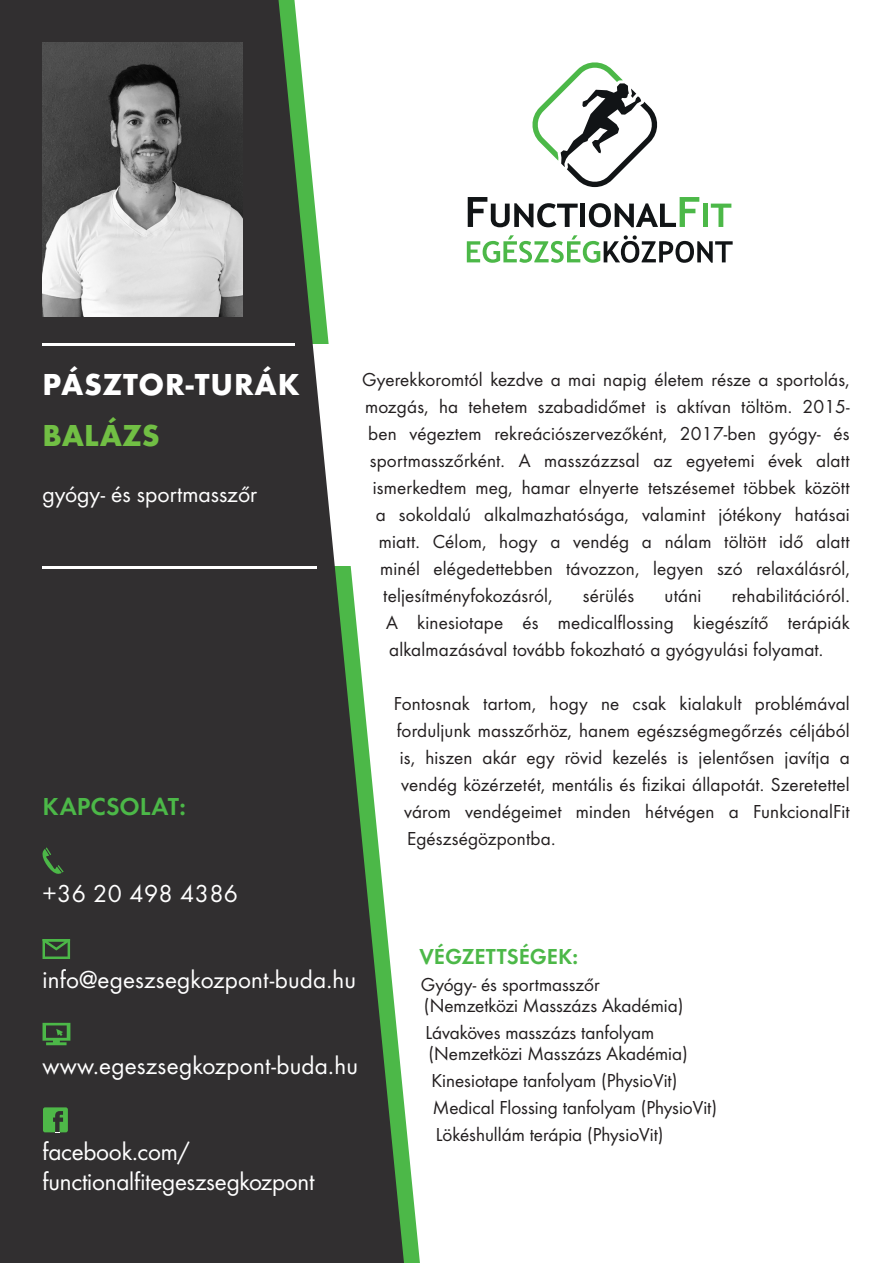
<style>
.page{position:relative;width:893px;height:1263px;background:#fff}
.page>*{position:absolute;margin:0;border:0;box-sizing:border-box;transform-origin:0 0}
.t1{font:700 31.5px/51px "Futura";letter-spacing:.025em;color:#fff}
.t2{font:25.5px/30px "Futura Boo";letter-spacing:.005em;color:#fff}
.t3{font:25.5px "Futura Dem";color:#4cb848}
.t4{font:24px "Futura Boo";color:#fff}
.t5{font:22.5px "Futura Dem";color:#4cb848}
.t6{font:19.5px/21px "Futura Boo";letter-spacing:.01em;color:#231f20}
.s1{color:#71bf44}
</style>
<div class="page">
<svg style="left:0;top:0;width:404px;height:1263px;background:#4e504d"></svg>
<hr style="left:43px;top:343px;width:252px;height:3px;background:#fff">
<svg style="left:532px;top:62px;width:126px;height:125px"></svg>
<svg style="left:468px;top:197px;width:110px;height:30px"></svg>
<div style="left:580px;top:204px;width:5px;height:23px;background:#111416"></div>
<svg style="left:589px;top:197px;width:110px;height:30px"></svg>
<div style="left:703px;top:204px;width:5px;height:23px;background:#4cb848"></div>
<svg style="left:711px;top:204px;width:20px;height:23px"></svg>
<svg style="left:467px;top:235px;width:266px;height:28px"></svg>
<img style="left:43px;top:43px;width:200px;height:273px">
<svg style="left:41px;top:847px;width:23px;height:27px"></svg>
<svg style="left:43px;top:939px;width:27px;height:20px"></svg>
<svg style="left:43px;top:1023px;width:27px;height:22px"></svg>
<svg style="left:43px;top:1107px;width:25px;height:26px"></svg>
<hr style="left:43px;top:566px;width:274px;height:3px;background:#fff">
<p class="t1" style="left:43px;top:357px;width:259px">PÁSZTOR-TURÁK<br><span class="s1">BALÁZS</span></p>
<p class="t4" style="left:43px;top:477px;width:216px">gyógy- és sportmasszőr</p>
<p class="t3" style="left:43px;top:789px;width:145px">KAPCSOLAT:</p>
<p class="t2" style="left:43px;top:877px;width:197px">+36 20 498 4386</p>
<p class="t6" style="left:362px;top:368px;width:489px">Gyerekkoromtól kezdve a mai napig életem része a sportolás,</p>
<p class="t6" style="left:365px;top:395px;width:486px">mozgás, ha tehetem szabadidőmet is aktívan töltöm. 2015-</p>
<p class="t6" style="left:368px;top:422px;width:483px">ben végeztem rekreációszervezőként, 2017-ben gyógy- és</p>
<p class="t6" style="left:370px;top:449px;width:482px">sportmasszőrként. A masszázzsal az egyetemi évek alatt</p>
<p class="t6" style="left:373px;top:476px;width:479px">ismerkedtem meg, hamar elnyerte tetszésemet többek között</p>
<p class="t6" style="left:376px;top:503px;width:476px">a sokoldalú alkalmazhatósága, valamint jótékony hatásai</p>
<p class="t6" style="left:379px;top:530px;width:473px">miatt. Célom, hogy a vendég a nálam töltött idő alatt</p>
<p class="t6" style="left:380px;top:557px;width:471px">minél elégedettebben távozzon, legyen szó relaxálásról,</p>
<p class="t6" style="left:383px;top:584px;width:171px">teljesítményfokozásról,</p>
<p class="t6" style="left:583px;top:584px;width:53px">sérülés</p>
<p class="t6" style="left:665px;top:584px;width:38px">utáni</p>
<p class="t6" style="left:386px;top:581px;width:465px;line-height:27px;text-align:justify;text-indent:345px">rehabilitációról.<br>A kinesiotape és medicalflossing kiegészítő terápiák alkalmazásával tovább fokozható a gyógyulási folyamat.</p>
<p class="t6" style="left:394px;top:692px;width:457px">Fontosnak tartom, hogy ne csak kialakult problémával</p>
<p class="t6" style="left:397px;top:719px;width:455px">forduljunk masszőrhöz, hanem egészségmegőrzés céljából</p>
<p class="t6" style="left:400px;top:746px;width:452px">is, hiszen akár egy rövid kezelés is jelentősen javítja a</p>
<p class="t6" style="left:401px;top:773px;width:450px">vendég közérzetét, mentális és fizikai állapotát. Szeretettel</p>
<p class="t6" style="left:404px;top:800px;width:447px">várom vendégeimet minden hétvégen a FunkcionalFit</p>
<p class="t6" style="left:407px;top:827px;width:150px">Egészségözpontba.</p>
<p class="t2" style="left:43px;top:963px;width:315px">info@egeszsegkozpont-buda.hu</p>
<p class="t2" style="left:43px;top:1049px;width:317px">www.egeszsegkozpont-buda.hu</p>
<p class="t2" style="left:43px;top:1135px;width:274px">facebook.com/ functionalfitegeszsegkozpont</p>
<p class="t5" style="left:419px;top:940px;width:160px">VÉGZETTSÉGEK:</p>
<p class="t6" style="left:421px;top:972px;width:264px">Gyógy- és sportmasszőr (Nemzetközi Masszázs Akadémia)</p>
<p class="t6" style="left:425px;top:1020px;width:264px">Lávaköves masszázs tanfolyam (Nemzetközi Masszázs Akadémia)</p>
<p class="t6" style="left:431px;top:1068px;width:248px">Kinesiotape tanfolyam (PhysioVit)</p>
<p class="t6" style="left:433px;top:1095px;width:286px">Medical Flossing tanfolyam (PhysioVit)</p>
<p class="t6" style="left:436px;top:1122px;width:229px">Lökéshullám terápia (PhysioVit)</p>
</div>
